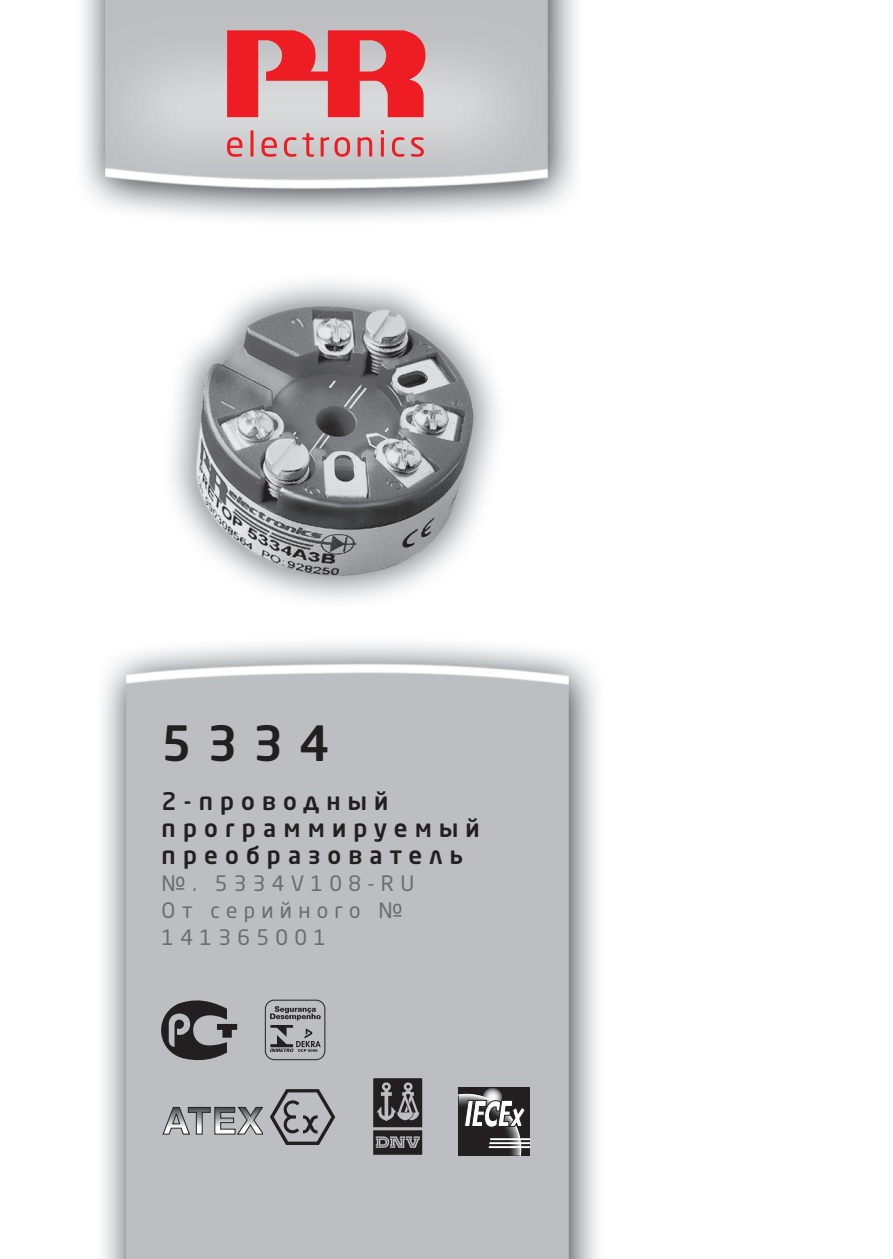
<style>
.page{position:relative;width:893px;height:1259px;background:#fff}
.page>*{position:absolute;margin:0;border:0;box-sizing:border-box;transform-origin:0 0}
.t1{font:500 48px "Neo Sans Pro";color:#231f20}
.t2{font:500 24px/27px "Neo Sans Pro Cyr";letter-spacing:.3em;color:#231f20}
.t3{font:21px/27px "Neo Sans Pro Cyr";letter-spacing:.3em;color:#6c6d70}
.t4{font:21px "Neo Sans Pro";letter-spacing:.3em;color:#6c6d70}
</style>
<div class="page">
<img style="left:172px;top:282px;width:325px;height:318px">
<img style="left:103px;top:643px;width:494px;height:616px">
<svg style="left:162px;top:1106px;width:101px;height:29px;background:#9f9fa1"></svg>
<svg style="left:270px;top:1089px;width:65px;height:56px;background:#959597"></svg>
<svg style="left:373px;top:1078px;width:49px;height:76px;background:#504e4f"></svg>
<svg style="left:161px;top:1000px;width:76px;height:60px;background:#6e6d6f"></svg>
<div style="left:459px;top:1086px;width:71px;height:69px;background:#231f20"></div>
<svg style="left:482px;top:1087px;width:20px;height:20px"></svg>
<svg style="left:459px;top:1091px;width:67px;height:64px"></svg>
<hr style="left:490px;top:1138px;width:40px;height:2px;background:#fff">
<hr style="left:489px;top:1142px;width:41px;height:2px;background:#fff">
<hr style="left:489px;top:1146px;width:41px;height:2px;background:#fff">
<svg style="left:270px;top:1006px;width:51px;height:46px;background:#919194"></svg>
<div style="left:265px;top:999px;width:60px;height:61px;border:1px solid #231f20;border-radius:9px"></div>
<img style="left:82px;top:0;width:494px;height:219px">
<svg style="left:227px;top:137px;width:15px;height:20px"></svg>
<svg style="left:250px;top:130px;width:4px;height:27px"></svg>
<svg style="left:261px;top:137px;width:16px;height:20px"></svg>
<svg style="left:284px;top:137px;width:12px;height:20px"></svg>
<svg style="left:302px;top:133px;width:12px;height:24px"></svg>
<svg style="left:321px;top:137px;width:29px;height:20px"></svg>
<svg style="left:358px;top:137px;width:14px;height:20px"></svg>
<svg style="left:381px;top:130px;width:3px;height:27px"></svg>
<svg style="left:392px;top:137px;width:12px;height:20px"></svg>
<svg style="left:411px;top:137px;width:13px;height:20px"></svg>
<svg style="left:227px;top:30px;width:199px;height:87px;background:#e35b60"></svg>
<h1 class="t1" style="left:162px;top:713px;width:169px">5334</h1>
<p class="t2" style="left:162px;top:786px;width:320px">2-проводный программируемый преобразователь</p>
<p class="t3" style="left:162px;top:869px;width:254px">№. 5334V108-RU<br>От серийного №</p>
<p class="t4" style="left:162px;top:924px;width:166px">141365001</p>
</div>
